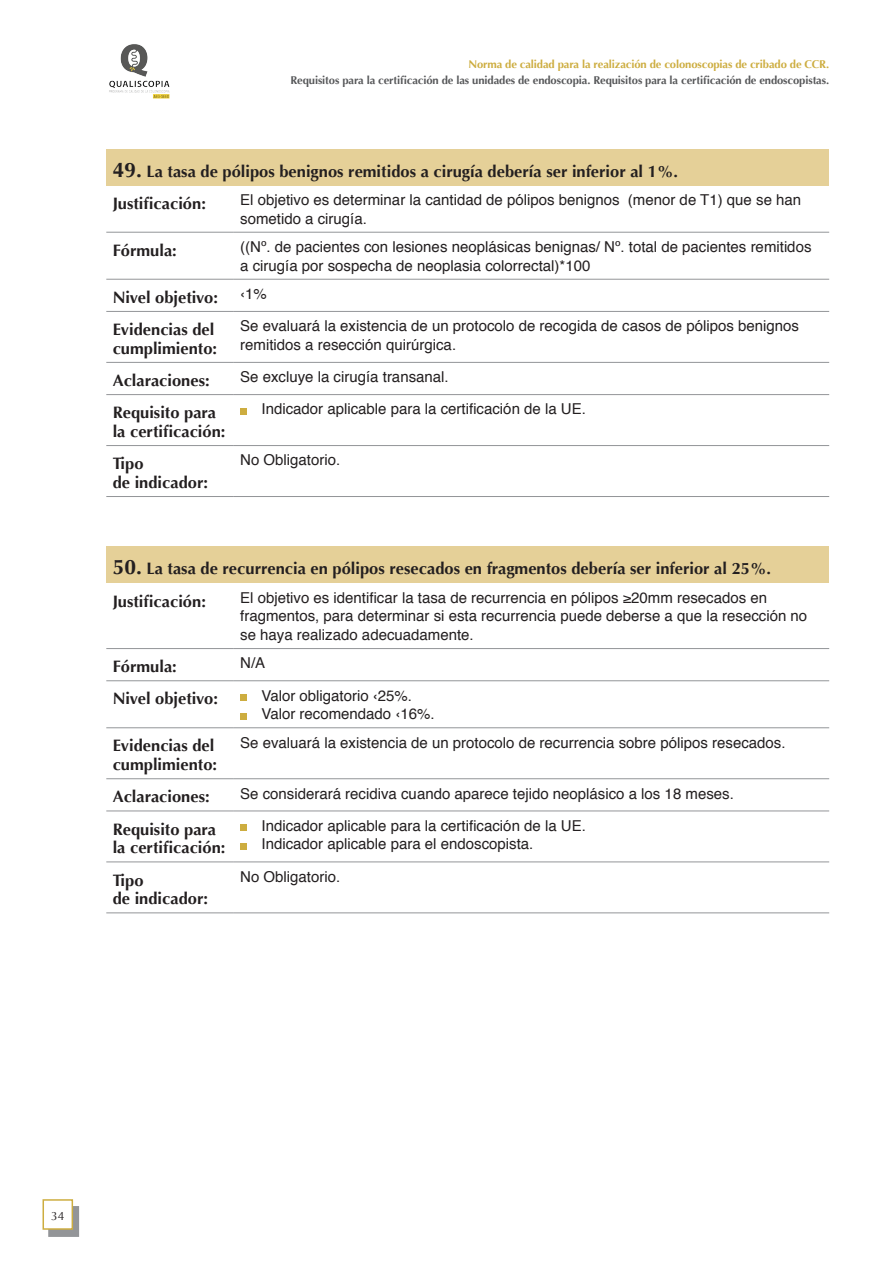
<style>
.page{position:relative;width:893px;height:1263px;background:#fff}
.page>*{position:absolute;margin:0;border:0;box-sizing:border-box;transform-origin:0 0}
.t1{font:700 16.5px/18.8px "Optima";color:#231f20}
.t2{font:15px/18.8px "Helvetica";color:#231f20}
.t3{font:12px "Optima";color:#231f20}
.t4{font:700 11.25px "Optima";letter-spacing:-.01em;color:#57585a}
.t5{font:700 11.25px "Optima";letter-spacing:-.01em;color:#cdad40}
.s1{font-size:21px}
</style>
<div class="page">
<div style="left:48px;top:1206px;width:31px;height:31px;background:#939598"></div>
<div style="left:43px;top:1199px;width:30px;height:31px;background:#fff;border:2px solid #cdad40"></div>
<img style="left:109px;top:44px;width:61px;height:55px">
<div style="left:106px;top:149px;width:723px;height:36px;background:#e5d098"></div>
<hr style="left:106px;top:232px;width:128px;height:1px;background:#939598">
<hr style="left:234px;top:232px;width:595px;height:1px;background:#939598">
<hr style="left:106px;top:279px;width:128px;height:1px;background:#939598">
<hr style="left:234px;top:279px;width:595px;height:1px;background:#939598">
<hr style="left:106px;top:311px;width:128px;height:1px;background:#939598">
<hr style="left:234px;top:311px;width:595px;height:1px;background:#939598">
<hr style="left:106px;top:362px;width:128px;height:1px;background:#939598">
<hr style="left:234px;top:362px;width:595px;height:1px;background:#939598">
<hr style="left:106px;top:394px;width:128px;height:1px;background:#939598">
<hr style="left:234px;top:394px;width:595px;height:1px;background:#939598">
<hr style="left:106px;top:445px;width:128px;height:1px;background:#939598">
<hr style="left:234px;top:445px;width:595px;height:1px;background:#939598">
<hr style="left:106px;top:496px;width:128px;height:1px;background:#939598">
<hr style="left:234px;top:496px;width:595px;height:1px;background:#939598">
<div style="left:240px;top:408px;width:7px;height:6px;background:#cdad40"></div>
<div style="left:106px;top:546px;width:723px;height:37px;background:#e5d098"></div>
<hr style="left:106px;top:648px;width:128px;height:1px;background:#939598">
<hr style="left:234px;top:648px;width:595px;height:1px;background:#939598">
<hr style="left:106px;top:680px;width:128px;height:1px;background:#939598">
<hr style="left:234px;top:680px;width:595px;height:1px;background:#939598">
<hr style="left:106px;top:727px;width:128px;height:1px;background:#939598">
<hr style="left:234px;top:727px;width:595px;height:1px;background:#939598">
<hr style="left:106px;top:778px;width:128px;height:1px;background:#939598">
<hr style="left:234px;top:778px;width:595px;height:1px;background:#939598">
<hr style="left:106px;top:810px;width:128px;height:1px;background:#939598">
<hr style="left:234px;top:810px;width:595px;height:1px;background:#939598">
<hr style="left:106px;top:861px;width:128px;height:1px;background:#939598">
<hr style="left:234px;top:861px;width:595px;height:1px;background:#939598">
<hr style="left:106px;top:912px;width:128px;height:1px;background:#939598">
<hr style="left:234px;top:912px;width:595px;height:1px;background:#939598">
<div style="left:240px;top:694px;width:7px;height:6px;background:#cdad40"></div>
<div style="left:240px;top:713px;width:7px;height:6px;background:#cdad40"></div>
<div style="left:240px;top:824px;width:7px;height:7px;background:#cdad40"></div>
<div style="left:240px;top:843px;width:7px;height:6px;background:#cdad40"></div>
<p class="t5" style="left:468px;top:57px;width:362px">Norma de calidad para la realización de colonoscopias de cribado de CCR.</p>
<p class="t4" style="left:290px;top:74px;width:540px">Requisitos para la certificación de las unidades de endoscopia. Requisitos para la certificación de endoscopistas.</p>
<p class="t1" style="left:113px;top:155px;width:567px;line-height:32.2px"><span class="s1">49.</span> La tasa de pólipos benignos remitidos a cirugía debería ser inferior al 1%.<br>Justificación:</p>
<p class="t2" style="left:240px;top:191px;width:562px">El objetivo es determinar la cantidad de pólipos benignos (menor de T1) que se han sometido a cirugía.</p>
<p class="t1" style="left:113px;top:241px;width:66px">Fórmula:</p>
<p class="t2" style="left:240px;top:238px;width:573px">((Nº. de pacientes con lesiones neoplásicas benignas/ Nº. total de pacientes remitidos a cirugía por sospecha de neoplasia colorrectal)*100</p>
<p class="t1" style="left:113px;top:288px;width:107px">Nivel objetivo:</p>
<p class="t2" style="left:240px;top:285px;width:28px">‹1%</p>
<p class="t1" style="left:113px;top:320px;width:106px">Evidencias del cumplimiento:</p>
<p class="t2" style="left:240px;top:317px;width:560px">Se evaluará la existencia de un protocolo de recogida de casos de pólipos benignos remitidos a resección quirúrgica.</p>
<p class="t1" style="left:113px;top:371px;width:99px">Aclaraciones:</p>
<p class="t2" style="left:240px;top:368px;width:210px">Se excluye la cirugía transanal.</p>
<p class="t1" style="left:113px;top:403px;width:114px">Requisito para la certificación:</p>
<p class="t2" style="left:261px;top:400px;width:326px">Indicador aplicable para la certificación de la UE.</p>
<p class="t1" style="left:113px;top:454px;width:97px">Tipo<br>de indicador:</p>
<p class="t2" style="left:240px;top:451px;width:102px">No Obligatorio.</p>
<p class="t1" style="left:113px;top:553px;width:660px;line-height:32.2px"><span class="s1">50.</span> La tasa de recurrencia en pólipos resecados en fragmentos debería ser inferior al 25%.<br>Justificación:</p>
<p class="t2" style="left:240px;top:588px;width:568px">El objetivo es identificar la tasa de recurrencia en pólipos ≥20mm resecados en fragmentos, para determinar si esta recurrencia puede deberse a que la resección no se haya realizado adecuadamente.</p>
<p class="t1" style="left:113px;top:657px;width:66px">Fórmula:</p>
<p class="t2" style="left:240px;top:654px;width:27px">N/A</p>
<p class="t1" style="left:113px;top:690px;width:107px">Nivel objetivo:</p>
<p class="t2" style="left:261px;top:686px;width:175px">Valor obligatorio ‹25%.<br>Valor recomendado ‹16%.</p>
<p class="t1" style="left:113px;top:737px;width:106px">Evidencias del cumplimiento:</p>
<p class="t2" style="left:240px;top:733px;width:547px">Se evaluará la existencia de un protocolo de recurrencia sobre pólipos resecados.</p>
<p class="t1" style="left:113px;top:788px;width:99px">Aclaraciones:</p>
<p class="t2" style="left:240px;top:784px;width:495px">Se considerará recidiva cuando aparece tejido neoplásico a los 18 meses.</p>
<p class="t1" style="left:113px;top:820px;width:114px">Requisito para la certificación:</p>
<p class="t2" style="left:261px;top:816px;width:326px">Indicador aplicable para la certificación de la UE.<br>Indicador aplicable para el endoscopista.</p>
<p class="t1" style="left:113px;top:871px;width:97px">Tipo<br>de indicador:</p>
<p class="t2" style="left:240px;top:867px;width:102px">No Obligatorio.</p>
<p class="t3" style="left:51px;top:1209px;width:15px">34</p>
</div>
